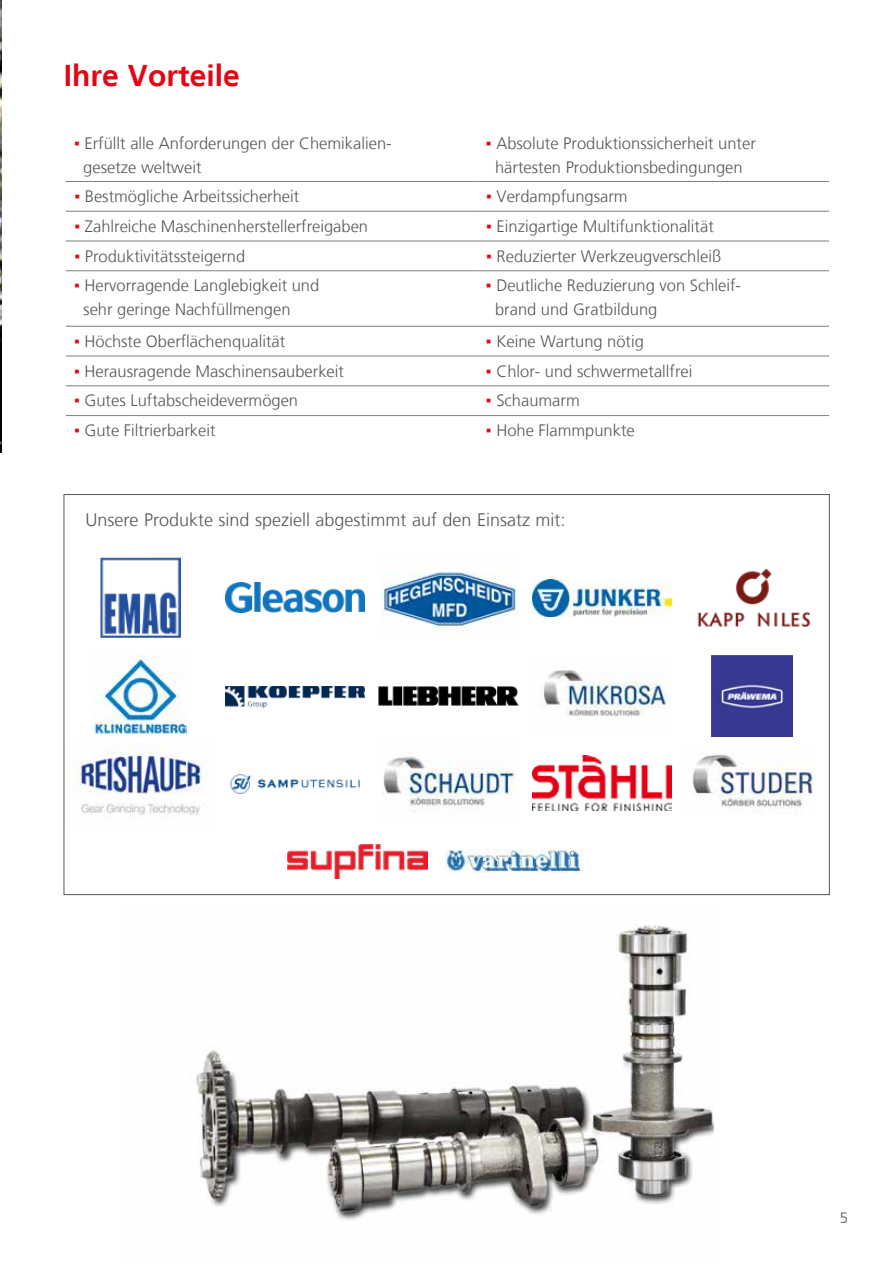
<style>
.page{position:relative;width:893px;height:1263px;background:#fff}
.page>*{position:absolute;margin:0;border:0;box-sizing:border-box;transform-origin:0 0}
.t1{font:700 30px "Frutiger LT";color:#e30613}
.t2{font:300 18px "Frutiger LT";color:#575756}
.t3{font:300 16.5px/24px "Frutiger LT";color:#575756}
.t4{font:300 15px "Frutiger LT";color:#575756}
.s1{font-family:"Arial";font-weight:400;color:#e30613}
</style>
<div class="page">
<hr style="left:66px;top:181px;width:412px;height:1px;background:#7e7e7d">
<hr style="left:478px;top:181px;width:351px;height:1px;background:#7e7e7d">
<hr style="left:66px;top:211px;width:412px;height:1px;background:#7e7e7d">
<hr style="left:478px;top:211px;width:351px;height:1px;background:#7e7e7d">
<hr style="left:66px;top:241px;width:412px;height:1px;background:#7e7e7d">
<hr style="left:478px;top:241px;width:351px;height:1px;background:#7e7e7d">
<hr style="left:66px;top:270px;width:412px;height:1px;background:#7e7e7d">
<hr style="left:478px;top:270px;width:351px;height:1px;background:#7e7e7d">
<hr style="left:66px;top:326px;width:412px;height:1px;background:#7e7e7d">
<hr style="left:478px;top:326px;width:351px;height:1px;background:#7e7e7d">
<hr style="left:66px;top:356px;width:412px;height:1px;background:#7e7e7d">
<hr style="left:478px;top:356px;width:351px;height:1px;background:#7e7e7d">
<hr style="left:66px;top:385px;width:412px;height:1px;background:#7e7e7d">
<hr style="left:478px;top:385px;width:351px;height:1px;background:#7e7e7d">
<hr style="left:66px;top:415px;width:412px;height:1px;background:#7e7e7d">
<hr style="left:478px;top:415px;width:351px;height:1px;background:#7e7e7d">
<img style="left:196px;top:924px;width:517px;height:296px">
<img style="left:100px;top:557px;width:81px;height:81px">
<img style="left:225px;top:583px;width:139px;height:29px">
<img style="left:382px;top:572px;width:136px;height:57px">
<img style="left:533px;top:579px;width:139px;height:37px">
<img style="left:697px;top:568px;width:114px;height:59px">
<img style="left:95px;top:656px;width:92px;height:80px">
<img style="left:225px;top:687px;width:139px;height:21px">
<img style="left:379px;top:686px;width:139px;height:20px">
<img style="left:541px;top:670px;width:127px;height:47px">
<img style="left:712px;top:656px;width:80px;height:80px">
<img style="left:71px;top:744px;width:136px;height:71px">
<img style="left:230px;top:774px;width:130px;height:20px">
<img style="left:383px;top:756px;width:132px;height:56px">
<img style="left:533px;top:756px;width:139px;height:54px">
<img style="left:692px;top:753px;width:124px;height:58px">
<img style="left:288px;top:844px;width:139px;height:35px">
<img style="left:445px;top:850px;width:139px;height:23px">
<img style="left:0;top:0;width:2px;height:452px">
<h1 class="t1" style="left:64px;top:58px;width:177px">Ihre Vorteile</h1>
<p class="t3" style="left:83px;top:132px;width:310px;text-indent:-9px"><span class="s1">▪</span> Erfüllt alle Anforderungen der Chemikalien&shy;gesetze weltweit</p>
<p class="t3" style="left:486px;top:132px;width:271px;text-align:center"><span class="s1">▪</span> Absolute Produktionssicherheit unter härtesten Produktionsbedingungen</p>
<p class="t3" style="left:74px;top:185px;width:226px"><span class="s1">▪</span> Bestmögliche Arbeitssicherheit</p>
<p class="t3" style="left:486px;top:185px;width:143px"><span class="s1">▪</span> Verdampfungsarm</p>
<p class="t3" style="left:74px;top:215px;width:295px"><span class="s1">▪</span> Zahlreiche Maschinenherstellerfreigaben</p>
<p class="t3" style="left:486px;top:215px;width:229px"><span class="s1">▪</span> Einzigartige Multifunktionalität</p>
<p class="t3" style="left:74px;top:244px;width:172px"><span class="s1">▪</span> Produktivitätssteigernd</p>
<p class="t3" style="left:486px;top:244px;width:236px"><span class="s1">▪</span> Reduzierter Werkzeugverschleiß</p>
<p class="t3" style="left:83px;top:274px;width:237px;text-indent:-9px"><span class="s1">▪</span> Hervorragende Langlebigkeit und sehr geringe Nachfüllmengen</p>
<p class="t3" style="left:495px;top:274px;width:248px;text-indent:-9px"><span class="s1">▪</span> Deutliche Reduzierung von Schleif&shy;brand und Gratbildung</p>
<p class="t3" style="left:74px;top:329px;width:213px"><span class="s1">▪</span> Höchste Oberflächenqualität</p>
<p class="t3" style="left:486px;top:329px;width:160px"><span class="s1">▪</span> Keine Wartung nötig</p>
<p class="t3" style="left:74px;top:359px;width:271px"><span class="s1">▪</span> Herausragende Maschinensauberkeit</p>
<p class="t3" style="left:486px;top:359px;width:208px"><span class="s1">▪</span> Chlor- und schwermetallfrei</p>
<p class="t3" style="left:74px;top:389px;width:226px"><span class="s1">▪</span> Gutes Luftabscheidevermögen</p>
<p class="t3" style="left:486px;top:389px;width:95px"><span class="s1">▪</span> Schaumarm</p>
<p class="t3" style="left:74px;top:419px;width:143px"><span class="s1">▪</span> Gute Filtrierbarkeit</p>
<p class="t3" style="left:486px;top:419px;width:150px"><span class="s1">▪</span> Hohe Flammpunkte</p>
<p class="t2" style="left:86px;top:510px;width:482px">Unsere Produkte sind speziell abgestimmt auf den Einsatz mit:</p>
<p class="t4" style="left:840px;top:1209px;width:10px">5</p>
</div>
